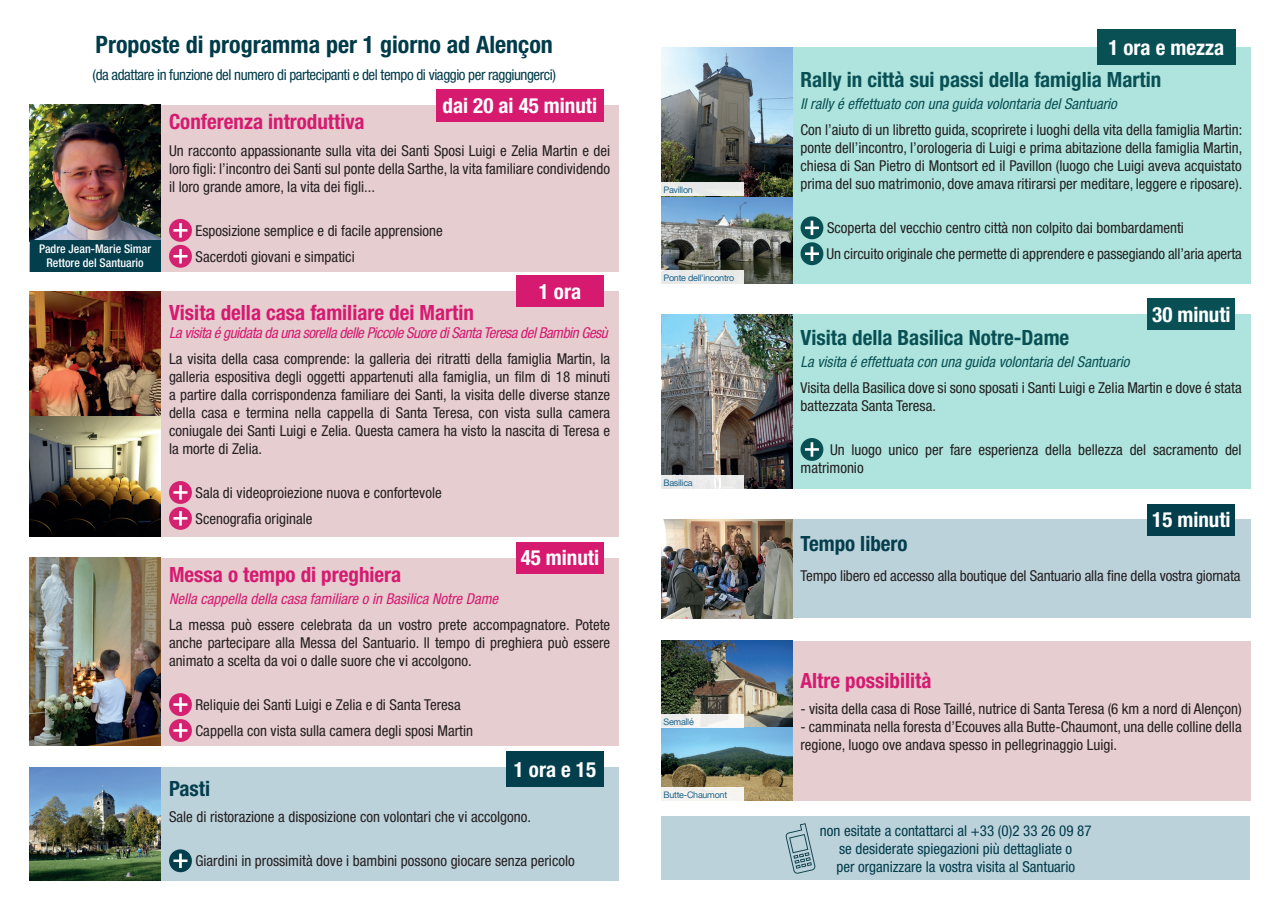
<style>
.page{position:relative;width:1280px;height:910px;background:#fff}
.page>*{position:absolute;margin:0;border:0;box-sizing:border-box;transform-origin:0 0}
.t1{font:700 condensed 24px "Helvetica Neue LT Std";color:#003b49}
.t2{font:700 condensed 21px "Helvetica Neue LT Std";color:#d51a70}
.t3{font:700 condensed 21px "Helvetica Neue LT Std";color:#095055}
.t4{font:700 condensed 21px "Helvetica Neue LT Std";color:#fff}
.t5{font:700 condensed 21px "Helvetica Neue LT Std";color:#033e4d}
.t6{font:condensed 15px/18px "Helvetica Neue LT Std";color:#231f20}
.t7{font:condensed 15px/18px "Helvetica Neue LT Std";color:#003b49;text-align:center}
.t8{font:italic condensed 15px "Helvetica Neue LT Std";color:#095055}
.t9{font:condensed 15px "Helvetica Neue LT Std";letter-spacing:-.03em;color:#003b49}
.t10{font:italic condensed 15px "Helvetica Neue LT Std";letter-spacing:-.03em;color:#d51a70}
.t11{font:italic condensed 15px "Helvetica Neue LT Std";color:#d51a70}
.t12{font:500 condensed 12px/14.4px "Helvetica Neue LT Std";color:#fff;text-align:center}
.t13{font:9px "Helvetica Neue";letter-spacing:-.03em;color:#1c648e}
</style>
<div class="page">
<div style="left:661px;top:816px;width:589px;height:64px;background:#bcd2db"></div>
<div style="left:161px;top:105px;width:458px;height:166px;background:#e6cdd0"></div>
<svg style="left:169px;top:219px;width:23px;height:49px"></svg>
<div style="left:161px;top:291px;width:458px;height:246px;background:#e6cdd0"></div>
<svg style="left:169px;top:481px;width:23px;height:49px"></svg>
<div style="left:792px;top:641px;width:458px;height:159px;background:#e6cdd0"></div>
<div style="left:792px;top:520px;width:458px;height:98px;background:#bcd2db"></div>
<div style="left:792px;top:48px;width:458px;height:236px;background:#aee4dd"></div>
<svg style="left:800px;top:216px;width:24px;height:50px"></svg>
<div style="left:792px;top:314px;width:458px;height:175px;background:#aee4dd"></div>
<svg style="left:800px;top:438px;width:24px;height:23px"></svg>
<div style="left:161px;top:558px;width:458px;height:187px;background:#e6cdd0"></div>
<svg style="left:169px;top:693px;width:23px;height:49px"></svg>
<div style="left:161px;top:767px;width:458px;height:113px;background:#bcd2db"></div>
<svg style="left:169px;top:849px;width:23px;height:24px"></svg>
<div style="left:436px;top:89px;width:168px;height:33px;background:#d51a70"></div>
<div style="left:516px;top:276px;width:88px;height:31px;background:#d51a70"></div>
<div style="left:1097px;top:30px;width:138px;height:35px;background:#095055"></div>
<div style="left:1147px;top:299px;width:88px;height:31px;background:#095055"></div>
<div style="left:516px;top:542px;width:88px;height:31px;background:#d51a70"></div>
<div style="left:506px;top:751px;width:98px;height:36px;background:#033e4d"></div>
<div style="left:1147px;top:504px;width:88px;height:31px;background:#033e4d"></div>
<img style="left:30px;top:105px;width:131px;height:135px">
<img style="left:30px;top:291px;width:131px;height:246px">
<img style="left:30px;top:558px;width:131px;height:187px">
<img style="left:661px;top:314px;width:131px;height:175px">
<img style="left:30px;top:767px;width:131px;height:113px">
<img style="left:661px;top:48px;width:131px;height:236px">
<img style="left:661px;top:520px;width:131px;height:98px">
<img style="left:661px;top:641px;width:131px;height:159px">
<div style="left:30px;top:240px;width:131px;height:31px;background:#033e4d"></div>
<svg style="left:785px;top:823px;width:31px;height:51px"></svg>
<div style="left:661px;top:787px;width:83px;height:13px;background:#f6f3ee"></div>
<div style="left:661px;top:714px;width:83px;height:14px;background:#eeefec"></div>
<div style="left:661px;top:475px;width:83px;height:14px;background:#e9e9e9"></div>
<div style="left:661px;top:270px;width:83px;height:14px;background:#eaebe9"></div>
<div style="left:661px;top:182px;width:83px;height:14px;background:#e8e9e7"></div>
<h1 class="t1" style="left:96px;top:30px;width:459px">Proposte di programma per 1 giorno ad Alençon</h1>
<p class="t9" style="left:93px;top:66px;width:465px">(da adattare in funzione del numero di partecipanti e del tempo di viaggio per raggiungerci)</p>
<p class="t12" style="left:39px;top:241px;width:114px">Padre Jean-Marie Simar<br>Rettore del Santuario</p>
<h2 class="t4" style="left:443px;top:93px;width:156px">dai 20 ai 45 minuti</h2>
<h2 class="t2" style="left:169px;top:109px;width:197px">Conferenza introduttiva</h2>
<p class="t6" style="left:169px;top:142px;width:443px;text-align:justify">Un racconto appassionante sulla vita dei Santi Sposi Luigi e Zelia Martin e dei loro figli: l’incontro dei Santi sul ponte della Sarthe, la vita familiare condividendo il loro grande amore, la vita dei figli...</p>
<p class="t6" style="left:195px;top:217px;width:249px;line-height:26px">Esposizione semplice e di facile apprensione<br>Sacerdoti giovani e simpatici</p>
<h2 class="t2" style="left:169px;top:299px;width:306px">Visita della casa familiare dei Martin</h2>
<p class="t10" style="left:169px;top:324px;width:440px">La visita é guidata da una sorella delle Piccole Suore di Santa Teresa del Bambin Gesù</p>
<p class="t6" style="left:169px;top:350px;width:443px;text-align:justify">La visita della casa comprende: la galleria dei ritratti della famiglia Martin, la galleria espositiva degli oggetti appartenuti alla famiglia, un film di 18 minuti a partire dalla corrispondenza familiare dei Santi, la visita delle diverse stanze della casa e termina nella cappella di Santa Teresa, con vista sulla camera coniugale dei Santi Luigi e Zelia. Questa camera ha visto la nascita di Teresa e la morte di Zelia.</p>
<p class="t6" style="left:195px;top:480px;width:248px;line-height:26px">Sala di videoproiezione nuova e confortevole<br>Scenografia originale</p>
<h2 class="t4" style="left:539px;top:279px;width:44px">1 ora</h2>
<h2 class="t4" style="left:521px;top:545px;width:80px">45 minuti</h2>
<h2 class="t2" style="left:169px;top:562px;width:234px">Messa o tempo di preghiera</h2>
<p class="t11" style="left:169px;top:590px;width:331px">Nella cappella della casa familiare o in Basilica Notre Dame</p>
<p class="t6" style="left:169px;top:616px;width:443px;text-align:justify">La messa può essere celebrata da un vostro prete accompagnatore. Potete anche partecipare alla Messa del Santuario. Il tempo di preghiera può essere animato a scelta da voi o dalle suore che vi accolgono.</p>
<p class="t6" style="left:195px;top:692px;width:279px;line-height:26px">Reliquie dei Santi Luigi e Zelia e di Santa Teresa<br>Cappella con vista sulla camera degli sposi Martin</p>
<h2 class="t4" style="left:514px;top:756px;width:84px">1 ora e 15</h2>
<h2 class="t5" style="left:169px;top:776px;width:43px">Pasti</h2>
<p class="t6" style="left:169px;top:808px;width:363px">Sale di ristorazione a disposizione con volontari che vi accolgono.</p>
<p class="t6" style="left:195px;top:852px;width:381px">Giardini in prossimità dove i bambini possono giocare senza pericolo</p>
<p class="t13" style="left:663px;top:184px;width:31px">Pavillon</p>
<p class="t13" style="left:663px;top:272px;width:72px">Ponte dell’incontro</p>
<p class="t13" style="left:663px;top:476px;width:31px">Basilica</p>
<p class="t13" style="left:663px;top:716px;width:32px">Semallé</p>
<p class="t13" style="left:663px;top:788px;width:65px">Butte-Chaumont</p>
<h2 class="t4" style="left:1108px;top:35px;width:117px">1 ora e mezza</h2>
<h2 class="t3" style="left:800px;top:67px;width:362px">Rally in città sui passi della famiglia Martin</h2>
<p class="t8" style="left:800px;top:95px;width:318px">Il rally é effettuato con una guida volontaria del Santuario</p>
<p class="t6" style="left:800px;top:121px;width:443px;text-align:justify">Con l’aiuto di un libretto guida, scoprirete i luoghi della vita della famiglia Martin: ponte dell’incontro, l’orologeria di Luigi e prima abitazione della famiglia Martin, chiesa di San Pietro di Montsort ed il Pavillon (luogo che Luigi aveva acquistato prima del suo matrimonio, dove amava ritirarsi per meditare, leggere e riposare).</p>
<p class="t6" style="left:826px;top:215px;width:417px;line-height:26px">Scoperta del vecchio centro città non colpito dai bombardamenti<br>Un circuito originale che permette di apprendere e passegiando all’aria aperta</p>
<h2 class="t4" style="left:1152px;top:302px;width:80px">30 minuti</h2>
<h2 class="t3" style="left:800px;top:325px;width:270px">Visita della Basilica Notre-Dame</h2>
<p class="t8" style="left:800px;top:353px;width:331px">La visita é effettuata con una guida volontaria del Santuario</p>
<p class="t6" style="left:800px;top:379px;width:443px">Visita della Basilica dove si sono sposati i Santi Luigi e Zelia Martin e dove é stata battezzata Santa Teresa.</p>
<p class="t6" style="left:800px;top:440px;width:443px;text-indent:30px">Un luogo unico per fare esperienza della bellezza del sacramento del matrimonio</p>
<h2 class="t4" style="left:1152px;top:507px;width:80px">15 minuti</h2>
<h2 class="t5" style="left:800px;top:530px;width:109px">Tempo libero</h2>
<p class="t6" style="left:800px;top:566px;width:441px">Tempo libero ed accesso alla boutique del Santuario alla fine della vostra giornata</p>
<h2 class="t2" style="left:800px;top:668px;width:132px">Altre possibilità</h2>
<p class="t6" style="left:800px;top:700px;width:443px">- visita della casa di Rose Taillé, nutrice di Santa Teresa (6 km a nord di Alençon)</p>
<p class="t6" style="left:800px;top:718px;width:443px">- camminata nella foresta d’Ecouves alla Butte-Chaumont, una delle colline della regione, luogo ove andava spesso in pellegrinaggio Luigi.</p>
<p class="t7" style="left:820px;top:821px;width:273px">non esitate a contattarci al +33 (0)2 33 26 09 87 se desiderate spiegazioni più dettagliate o<br>per organizzare la vostra visita al Santuario</p>
</div>
